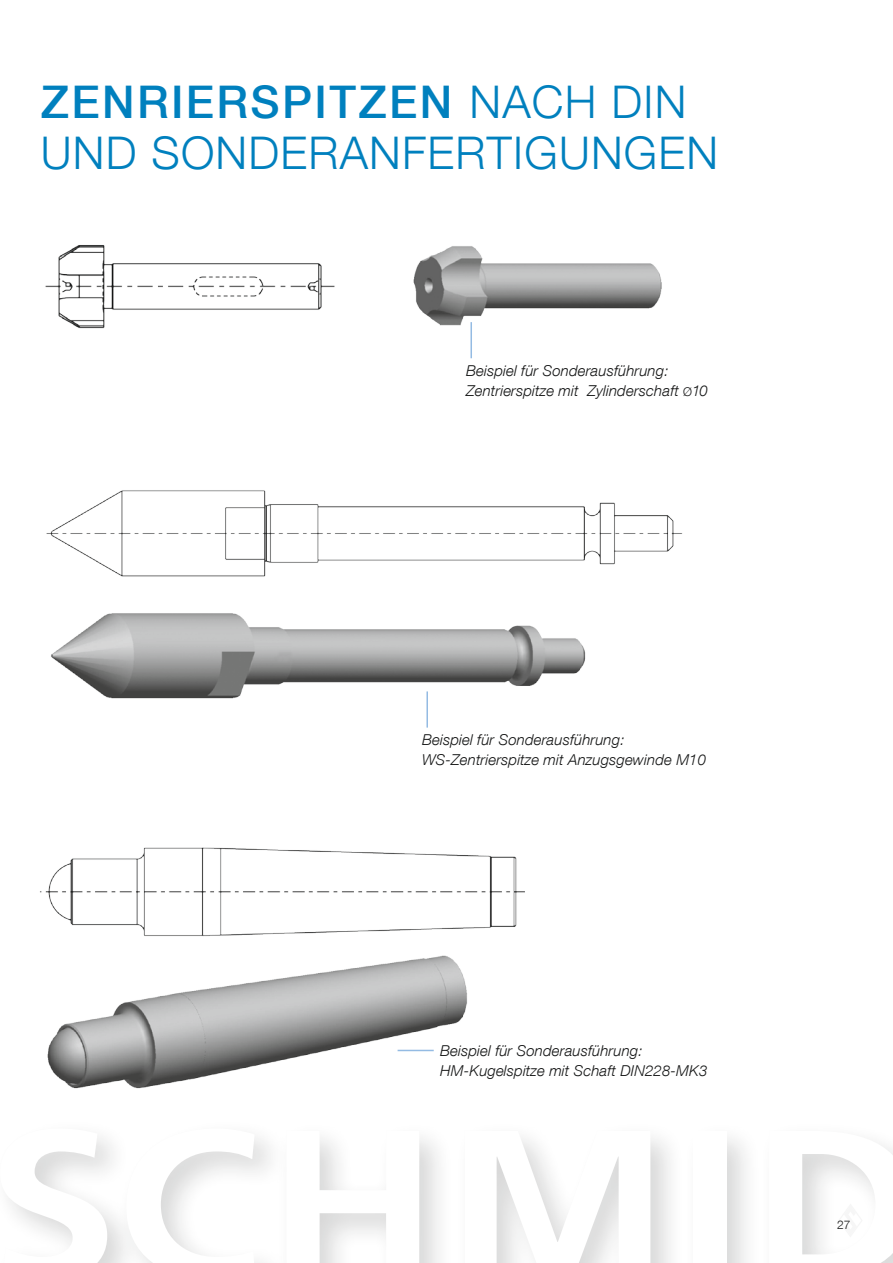
<style>
.page{position:relative;width:893px;height:1263px;background:#fff}
.page>*{position:absolute;margin:0;border:0;box-sizing:border-box;transform-origin:0 0}
.t1{font:300 45px/51px "Helvetica Neue LT Com";letter-spacing:.025em;color:#0080be}
.t2{font:italic 300 15px/19.5px "Helvetica Neue LT Com";letter-spacing:.01em;color:#151616}
.t3{font:300 12px "Helvetica Neue LT Com";color:#151616}
.s1{font-weight:500}
.s2{font-style:normal;font-size:12px}
</style>
<div class="page">
<img style="left:45px;top:245px;width:617px;height:84px">
<img style="left:46px;top:490px;width:637px;height:209px">
<img style="left:40px;top:847px;width:485px;height:242px">
<div style="left:0;top:1116px;width:142px;height:147px;background:#151616;opacity:.35"></div>
<svg style="left:0;top:1128px;width:107px;height:135px"></svg>
<div style="left:114px;top:1116px;width:175px;height:147px;background:#151616;opacity:.35"></div>
<svg style="left:126px;top:1128px;width:129px;height:135px"></svg>
<div style="left:274px;top:1118px;width:181px;height:145px;background:#151616;opacity:.35"></div>
<svg style="left:286px;top:1131px;width:133px;height:132px"></svg>
<div style="left:453px;top:1118px;width:233px;height:145px;background:#151616;opacity:.35"></div>
<svg style="left:465px;top:1131px;width:185px;height:132px"></svg>
<div style="left:681px;top:1118px;width:81px;height:145px;background:#151616;opacity:.35"></div>
<div style="left:693px;top:1131px;width:33px;height:132px;background:#fff"></div>
<div style="left:757px;top:1118px;width:136px;height:145px;background:#fff"></div>
<svg style="left:802px;top:1145px;width:91px;height:118px"></svg>
<hr style="left:470px;top:322px;width:2px;height:36px;background:#94bbe3">
<hr style="left:426px;top:691px;width:2px;height:37px;background:#94bbe3">
<hr style="left:398px;top:1050px;width:36px;height:1px;background:#94bbe3">
<h1 class="t1" style="left:41px;top:76px;width:671px"><span class="s1">ZENRIERSPITZEN</span> NACH DIN<br>UND SONDERAN FERTIGUNGEN</h1>
<p class="t2" style="left:466px;top:361px;width:243px">Beispiel für Sonderausführung:<br>Zentrierspitze mit Zylinderschaft <span class="s2">Ø</span>10</p>
<p class="t2" style="left:422px;top:730px;width:286px">Beispiel für Sonderausführung:<br>WS-Zentrierspitze mit Anzugsgewinde M10</p>
<p class="t2" style="left:440px;top:1041px;width:269px">Beispiel für Sonderausführung:<br>HM-Kugelspitze mit Schaft DIN228-MK3</p>
<p class="t3" style="left:837px;top:1217px;width:15px">27</p>
</div>
